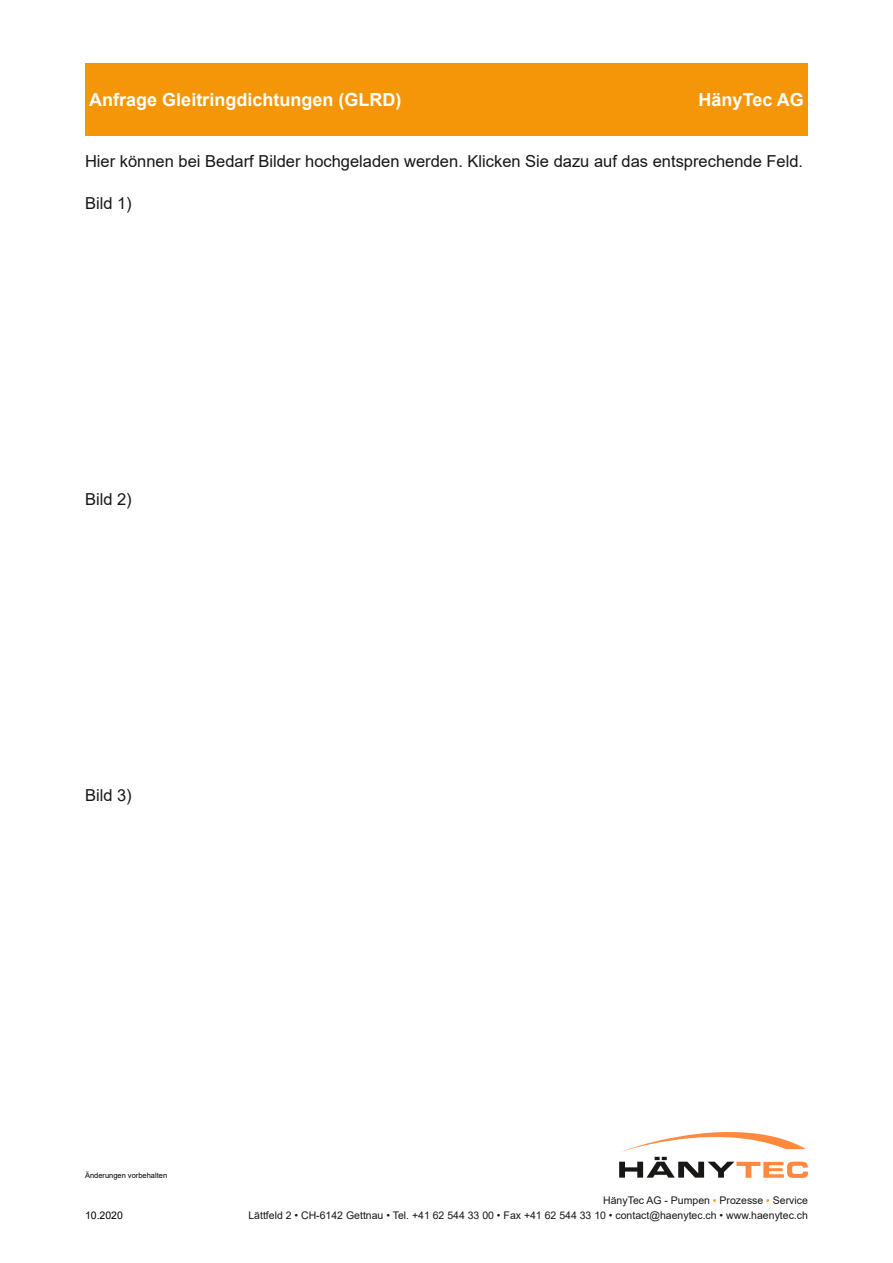
<style>
.page{position:relative;width:893px;height:1263px;background:#fff}
.page>*{position:absolute;margin:0;border:0;box-sizing:border-box;transform-origin:0 0}
.t1{font:700 18px "Arial";color:#fff}
.t2{font:16.5px "Arial";color:#181716}
.t3{font:10.5px/15px "Arial";color:#181716;text-align:right}
.t4{font:10.5px "Arial";color:#000}
.t5{font:7.5px "Arial";color:#000}
.s1{color:#f49608}
</style>
<div class="page">
<svg style="left:619px;top:1132px;width:189px;height:46px"></svg>
<div style="left:85px;top:64px;width:723px;height:72px;background:#f49608"></div>
<h1 class="t1" style="left:89px;top:87px;width:314px">Anfrage Gleitringdichtungen (GLRD)</h1>
<h1 class="t1" style="left:699px;top:87px;width:107px">HänyTec AG</h1>
<h2 class="t2" style="left:85px;top:150px;width:720px">Hier können bei Bedarf Bilder hochgeladen werden. Klicken Sie dazu auf das entsprechende Feld.</h2>
<h2 class="t2" style="left:85px;top:192px;width:48px">Bild 1)</h2>
<h2 class="t2" style="left:85px;top:488px;width:48px">Bild 2)</h2>
<h2 class="t2" style="left:85px;top:784px;width:48px">Bild 3)</h2>
<p class="t5" style="left:85px;top:1170px;width:84px">Änderungen vorbehalten</p>
<p class="t4" style="left:85px;top:1208px;width:39px">10.2020</p>
<p class="t3" style="left:248px;top:1193px;width:561px">HänyTec AG - Pumpen <span class="s1">▪</span> Prozesse <span class="s1">▪</span> Service<br>Lättfeld 2 • CH-6142 Gettnau • Tel. +41 62 544 33 00 • Fax +41 62 544 33 10 • contact@haenytec.ch • www.haenytec.ch</p>
</div>
